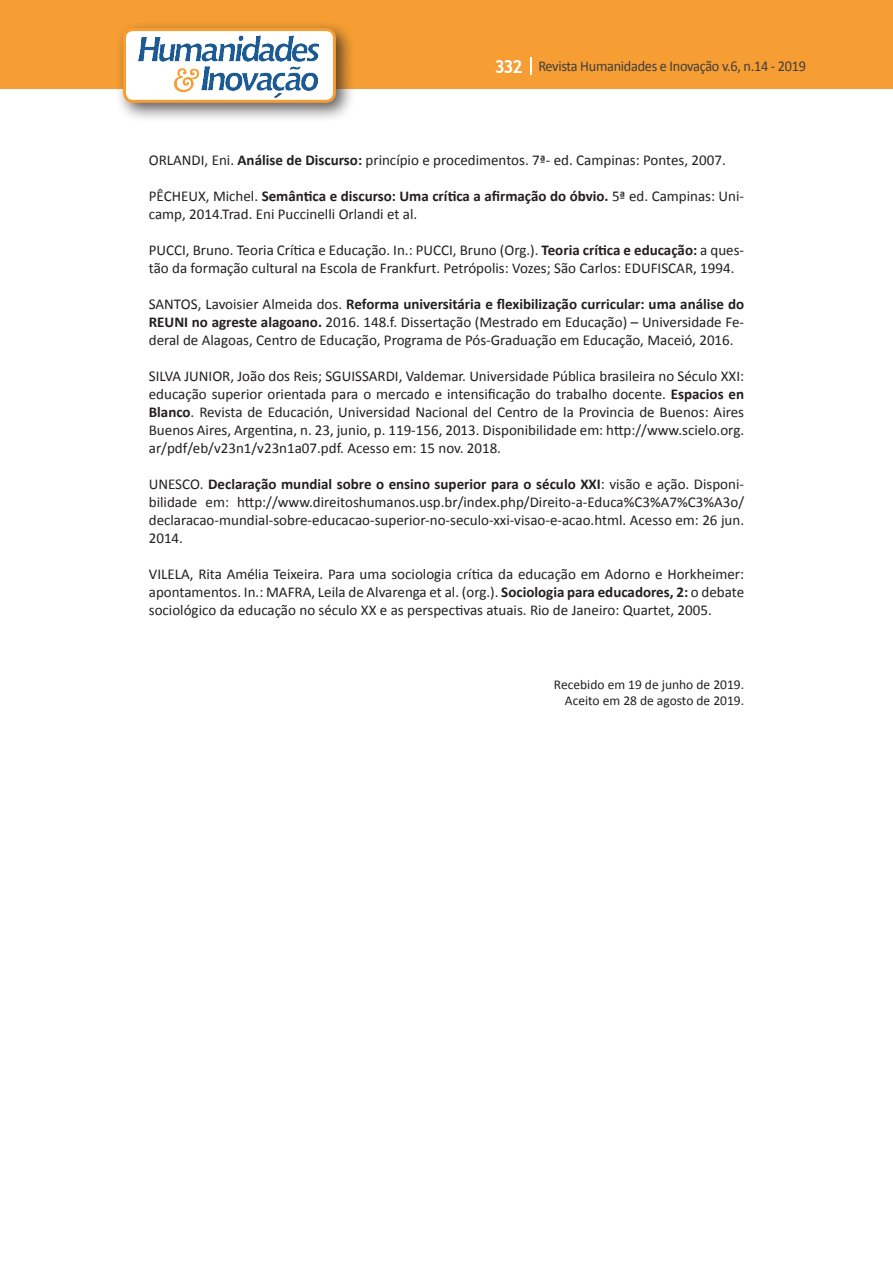
<style>
.page{position:relative;width:893px;height:1263px;background:#fff}
.page>*{position:absolute;margin:0;border:0;box-sizing:border-box;transform-origin:0 0}
.Texto{font:15px/18px "Calibri";color:#231f20;text-align:justify}
.t1{font:15px "Calibri";letter-spacing:-.02em;color:#3e3e3f;scale:.95 1}
.Texto-2{font:13.5px "Calibri";color:#231f20}
.s1{font-family:"Trebuchet MS";font-weight:700;font-size:18px;color:#fff}
.s2{font-weight:700}
</style>
<div class="page">
<div style="left:0;top:0;width:893px;height:88px;background:#f69e34"></div>
<svg style="left:530px;top:57px;width:2px;height:18px"></svg>
<div style="left:115px;top:20px;width:241px;height:103px;background:#231f20;opacity:.75"></div>
<div style="left:125px;top:30px;width:209px;height:71px;background:#fff;border-radius:9px"></div>
<img style="left:138px;top:35px;width:181px;height:62px">
<div style="left:123px;top:28px;width:213px;height:75px;border:3px solid #f69e34;border-radius:9px"></div>
<p class="t1" style="left:495px;top:57px;width:329px"><span class="s1">332</span> Revista Humanidades e Inovação v.6, n.14 - 2019</p>
<p class="Texto" style="left:149px;top:151px;width:578px">ORLANDI, Eni. <span class="s2">Análise de Discurso:</span> princípio e procedimentos. 7ª- ed. Campinas: Pontes, 2007.</p>
<p class="Texto" style="left:149px;top:187px;width:597px">PÊCHEUX, Michel. <span class="s2">Semântica e discurso: Uma crítica a afirmação do óbvio.</span> 5ª ed. Campinas: Uni&shy;camp, 2014.Trad. Eni Puccinelli Orlandi et al.</p>
<p class="Texto" style="left:149px;top:241px;width:597px">PUCCI, Bruno. Teoria Crítica e Educação. In.: PUCCI, Bruno (Org.). <span class="s2">Teoria crítica e educação:</span> a ques&shy;tão da formação cultural na Escola de Frankfurt. Petrópolis: Vozes; São Carlos: EDUFISCAR, 1994.</p>
<p class="Texto" style="left:149px;top:295px;width:597px">SANTOS, Lavoisier Almeida dos. <span class="s2">Reforma universitária e flexibilização curricular: uma análise do REUNI no agreste alagoano.</span> 2016. 148.f. Dissertação (Mestrado em Educação) – Universidade Fe&shy;deral de Alagoas, Centro de Educação, Programa de Pós-Graduação em Educação, Maceió, 2016.</p>
<p class="Texto" style="left:149px;top:367px;width:597px">SILVA JUNIOR, João dos Reis; SGUISSARDI, Valdemar. Universidade Pública brasileira no Século XXI: educação superior orientada para o mercado e intensificação do trabalho docente. <span class="s2">Espacios en Blanco</span>. Revista de Educación, Universidad Nacional del Centro de la Provincia de Buenos: Aires Buenos Aires, Argentina, n. 23, junio, p. 119-156, 2013. Disponibilidade em: http://www.scielo.org. ar/pdf/eb/v23n1/v23n1a07.pdf. Acesso em: 15 nov. 2018.</p>
<p class="Texto" style="left:149px;top:475px;width:597px">UNESCO. <span class="s2">Declaração mundial sobre o ensino superior para o século XXI</span>: visão e ação. Disponi&shy;bilidade em: http://www.direitoshumanos.usp.br/index.php/Direito-a-Educa%C3%A7%C3%A3o/ declaracao-mundial-sobre-educacao-superior-no-seculo-xxi-visao-e-acao.html. Acesso em: 26 jun.<br>2014.</p>
<p class="Texto" style="left:149px;top:565px;width:597px">VILELA, Rita Amélia Teixeira. Para uma sociologia crítica da educação em Adorno e Horkheimer: apontamentos. In.: MAFRA, Leila de Alvarenga et al. (org.). <span class="s2">Sociologia para educadores, 2:</span> o debate sociológico da educação no século XX e as perspectivas atuais. Rio de Janeiro: Quartet, 2005.</p>
<p class="Texto-2" style="left:554px;top:676px;width:192px">Recebido em 19 de junho de 2019.</p>
<p class="Texto-2" style="left:565px;top:692px;width:181px">Aceito em 28 de agosto de 2019.</p>
</div>
